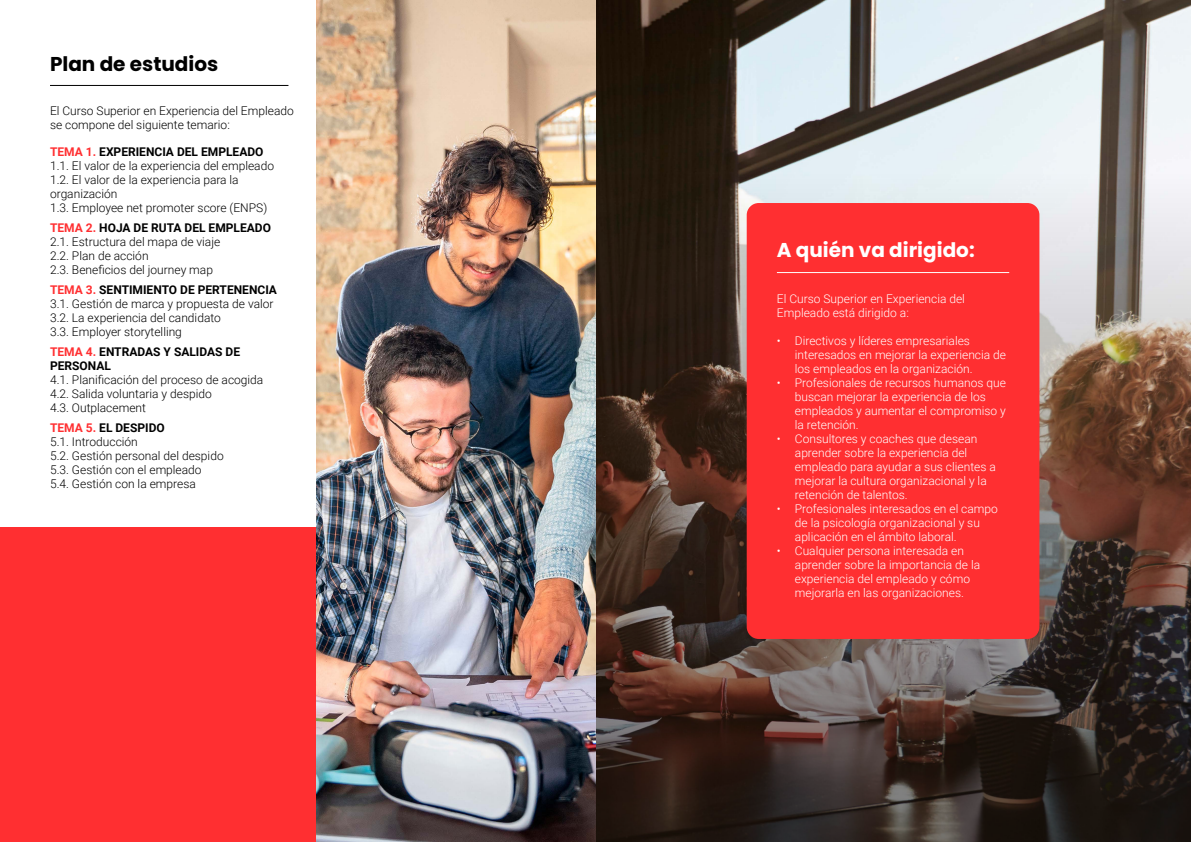
<style>
.page{position:relative;width:1191px;height:842px;background:#fff}
.page>*{position:absolute;margin:0;border:0;box-sizing:border-box;transform-origin:0 0}
.t1{font:700 20px "Poppins";color:#fff}
.t2{font:700 20px "Poppins";color:#000}
.t3{font:300 12px/14px "Roboto";color:#000}
.t4{font:300 12px/14px "Roboto";color:#fff}
.t5{font:700 12px/14px "Roboto";color:#000}
.s1{font-weight:700;color:#ff2f31}
.s2{font-weight:700}
.s3{color:#ff2f31}
</style>
<div class="page">
<div style="left:0;top:528px;width:595px;height:314px;background:#ff2f31"></div>
<hr style="left:50px;top:85px;width:238px;height:1px;background:#000">
<img style="left:316px;top:0;width:279px;height:842px">
<svg style="left:595px;top:0;width:595px;height:842px;background:#655a54"></svg>
<div style="left:746px;top:203px;width:293px;height:436px;background:#ff2f31;border-radius:12px"></div>
<hr style="left:777px;top:272px;width:232px;height:1px;background:#fff">
<h1 class="t2" style="left:50px;top:52px;width:170px">Plan de estudios</h1>
<p class="t3" style="left:50px;top:103px;width:245px">El Curso Superior en Experiencia del Empleado se compone del siguiente temario:</p>
<p class="t3" style="left:50px;top:144px;width:225px"><span class="s1">TEMA 1.</span> <span class="s2">EXPERIENCIA DEL EMPLEADO </span>1.1. El valor de la experiencia del empleado 1.2. El valor de la experiencia para la organización<br>1.3. Employee net promoter score (ENPS)</p>
<p class="t3" style="left:50px;top:220px;width:222px"><span class="s1">TEMA 2.</span> <span class="s2">HOJA DE RUTA DEL EMPLEADO<br></span>2.1. Estructura del mapa de viaje<br>2.2. Plan de acción<br>2.3. Beneficios del journey map</p>
<p class="t3" style="left:50px;top:282px;width:228px"><span class="s1">TEMA 3.</span> <span class="s2">SENTIMIENTO DE PERTENENCIA </span>3.1. Gestión de marca y propuesta de valor 3.2. La experiencia del candidato<br>3.3. Employer storytelling</p>
<p class="t5" style="left:50px;top:344px;width:192px"><span class="s3">TEMA 4.</span> ENTRADAS Y SALIDAS DE<br>PERSONAL</p>
<p class="t3" style="left:50px;top:372px;width:215px">4.1. Planificación del proceso de acogida<br>4.2. Salida voluntaria y despido<br>4.3. Outplacement</p>
<p class="t3" style="left:50px;top:420px;width:175px"><span class="s1">TEMA 5.</span> <span class="s2">EL DESPIDO<br></span>5.1. Introducción<br>5.2. Gestión personal del despido<br>5.3. Gestión con el empleado<br>5.4. Gestión con la empresa</p>
<h1 class="t1" style="left:777px;top:238px;width:199px">A quién va dirigido:</h1>
<p class="t4" style="left:777px;top:291px;width:189px">El Curso Superior en Experiencia del<br>Empleado está dirigido a:</p>
<p class="t4" style="left:795px;top:333px;width:213px;text-indent:-18px">• Directivos y líderes empresariales interesados en mejorar la experiencia de los empleados en la organización.</p>
<p class="t4" style="left:795px;top:375px;width:212px;text-indent:-18px">• Profesionales de recursos humanos que buscan mejorar la experiencia de los empleados y aumentar el compromiso y la retención.</p>
<p class="t4" style="left:795px;top:431px;width:202px;text-indent:-18px">• Consultores y coaches que desean aprender sobre la experiencia del empleado para ayudar a sus clientes a mejorar la cultura organizacional y la retención de talentos.</p>
<p class="t4" style="left:795px;top:501px;width:204px;text-indent:-18px">• Profesionales interesados en el campo de la psicología organizacional y su aplicación en el ámbito laboral.</p>
<p class="t4" style="left:795px;top:543px;width:187px;text-indent:-18px">• Cualquier persona interesada en aprender sobre la importancia de la experiencia del empleado y cómo mejorarla en las organizaciones.</p>
</div>
